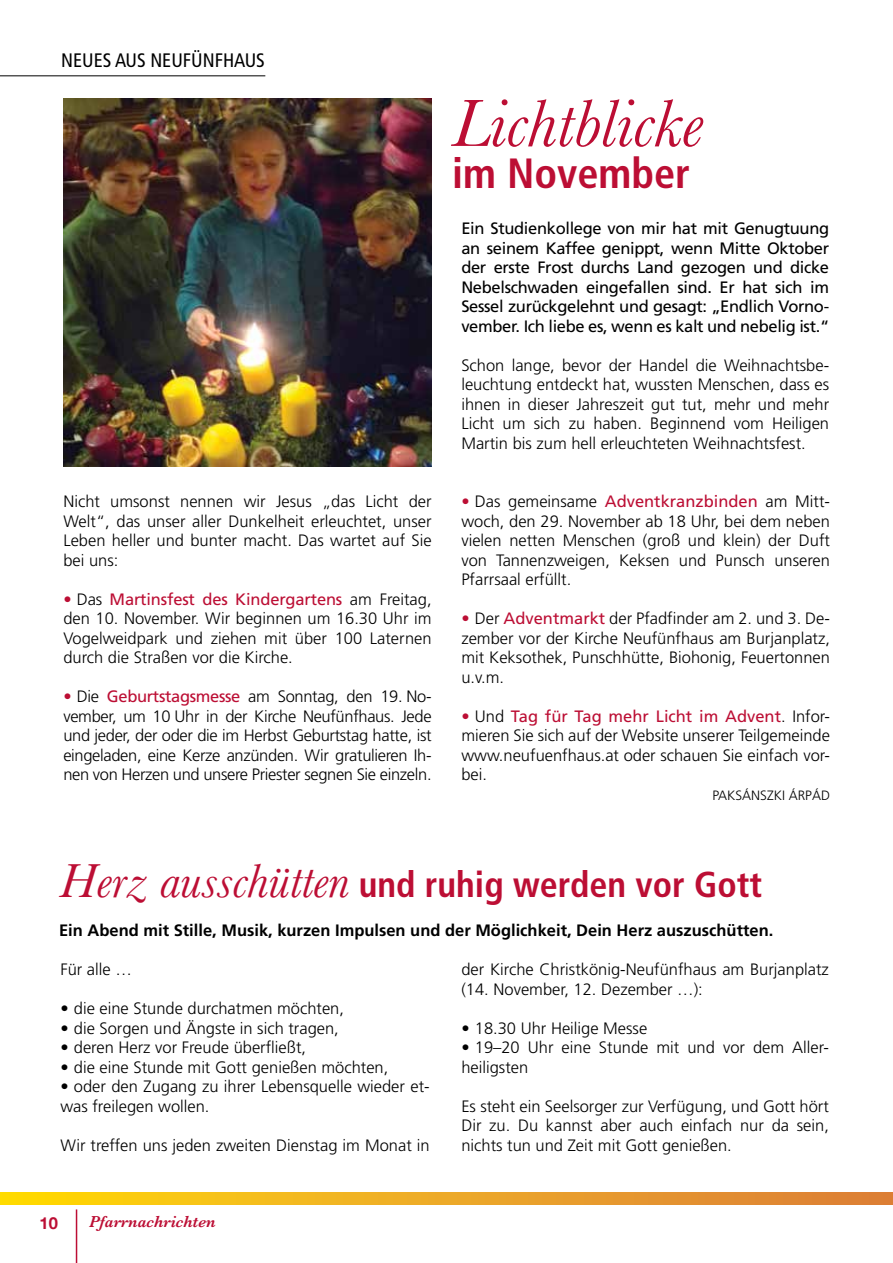
<style>
.page{position:relative;width:893px;height:1263px;background:#fff}
.page>*{position:absolute;margin:0;border:0;box-sizing:border-box;transform-origin:0 0}
.t1{font:italic 69.3px "Baskerville";color:#bc0e34}
.t2{font:700 condensed 42.3px "Frutiger";color:#bc0e34}
.t3{font:700 condensed 36px "Frutiger";color:#bc0e34}
.t4{font:condensed 19.5px "Frutiger";color:#000}
.t5{font:300 16.5px/19.5px "Frutiger";color:#000;text-align:justify}
.t6{font:16.5px/19.5px "Frutiger";letter-spacing:-.02em;color:#000;text-align:justify}
.t7{font:700 16.5px "Frutiger";color:#000}
.t8{font:italic 600 16.5px "Baskerville";color:#bc0e34}
.t9{font:700 16.5px "Helvetica Neue";color:#bc0e34}
.t10{font:300 13.5px "Frutiger";color:#000}
.s1{font-weight:400;color:#bc0e34}
.s2{color:#bc0e34}
.s3{font-family:"Baskerville";font-weight:400;font-style:italic;font-stretch:normal;font-size:49.5px}
</style>
<div class="page">
<hr style="left:76px;top:1209px;width:1px;height:54px;background:#bc0e34">
<svg style="left:0;top:1193px;width:893px;height:12px;background:#edaa23"></svg>
<hr style="left:0;top:75px;width:265px;height:1px;background:#000">
<img style="left:64px;top:99px;width:368px;height:367px">
<p class="t4" style="left:61px;top:49px;width:205px">NEUES AUS NEUFÜNFHAUS</p>
<p class="t5" style="left:63px;top:492px;width:370px">Nicht umsonst nennen wir Jesus „das Licht der Welt“, das unser aller Dunkelheit erleuchtet, unser Leben heller und bunter macht. Das wartet auf Sie bei uns:</p>
<p class="t5" style="left:63px;top:590px;width:370px"><span class="s1">•</span> Das <span class="s1">Martinsfest des Kindergartens</span> am Freitag, den 10. November. Wir beginnen um 16.30 Uhr im Vogelweidpark und ziehen mit über 100 Laternen durch die Straßen vor die Kirche.</p>
<p class="t5" style="left:63px;top:687px;width:370px"><span class="s1">•</span> Die <span class="s1">Geburtstagsmesse</span> am Sonntag, den 19. No&shy;vember, um 10 Uhr in der Kirche Neufünfhaus. Jede und jeder, der oder die im Herbst Geburtstag hatte, ist eingeladen, eine Kerze anzünden. Wir gratulieren Ih&shy;nen von Herzen und unsere Priester segnen Sie einzeln.</p>
<h1 class="t1" style="left:452px;top:77px;width:252px">Lichtblicke</h1>
<h2 class="t2" style="left:452px;top:148px;width:239px">im November</h2>
<p class="t6" style="left:461px;top:219px;width:369px">Ein Studienkollege von mir hat mit Genugtuung an seinem Kaffee genippt, wenn Mitte Oktober der erste Frost durchs Land gezogen und dicke Nebelschwaden eingefallen sind. Er hat sich im Sessel zurückgelehnt und gesagt: „Endlich Vorno&shy;vember. Ich liebe es, wenn es kalt und nebelig ist.“</p>
<p class="t5" style="left:461px;top:356px;width:369px">Schon lange, bevor der Handel die Weihnachtsbe&shy;leuchtung entdeckt hat, wussten Menschen, dass es ihnen in dieser Jahreszeit gut tut, mehr und mehr Licht um sich zu haben. Beginnend vom Heiligen Martin bis zum hell erleuchteten Weihnachtsfest.</p>
<p class="t5" style="left:461px;top:492px;width:370px"><span class="s1">•</span> Das gemeinsame <span class="s1">Adventkranzbinden</span> am Mitt&shy;woch, den 29. November ab 18 Uhr, bei dem neben vielen netten Menschen (groß und klein) der Duft von Tannenzweigen, Keksen und Punsch unseren Pfarrsaal erfüllt.</p>
<p class="t5" style="left:461px;top:609px;width:370px"><span class="s2">•</span> Der <span class="s1">Adventmarkt</span> der Pfadfinder am 2. und 3. De&shy;zember vor der Kirche Neufünfhaus am Burjanplatz, mit Keksothek, Punschhütte, Biohonig, Feuertonnen u.v.m.</p>
<p class="t5" style="left:461px;top:707px;width:370px"><span class="s2">•</span> Und <span class="s1">Tag für Tag mehr Licht im Advent</span>. Infor&shy;mieren Sie sich auf der Website unserer Teilgemeinde www.neufuenfhaus.at oder schauen Sie einfach vor&shy;bei.</p>
<p class="t10" style="left:712px;top:787px;width:47px">Paksánszki</p>
<p class="t10" style="left:789px;top:787px;width:41px">Árpád</p>
<h3 class="t3" style="left:60px;top:863px;width:704px"><span class="s3">Herz ausschütten</span> und ruhig werden vor Gott</h3>
<p class="t7" style="left:59px;top:921px;width:716px">Ein Abend mit Stille, Musik, kurzen Impulsen und der Möglichkeit, Dein Herz auszuschütten.</p>
<p class="t5" style="left:60px;top:960px;width:73px">Für alle …</p>
<p class="t5" style="left:60px;top:999px;width:285px">• die eine Stunde durchatmen möchten,</p>
<p class="t5" style="left:60px;top:1019px;width:280px">• die Sorgen und Ängste in sich tragen,</p>
<p class="t5" style="left:60px;top:1038px;width:247px">• deren Herz vor Freude überfließt,</p>
<p class="t5" style="left:60px;top:1058px;width:329px">• die eine Stunde mit Gott genießen möchten,</p>
<p class="t5" style="left:60px;top:1077px;width:371px">• oder den Zugang zu ihrer Lebensquelle wieder et&shy;was freilegen wollen.</p>
<p class="t5" style="left:60px;top:1136px;width:371px">Wir treffen uns jeden zweiten Dienstag im Monat in</p>
<p class="t9" style="left:40px;top:1210px;width:20px">10</p>
<p class="t8" style="left:89px;top:1210px;width:128px">Pfarrnachrichten</p>
<p class="t5" style="left:461px;top:960px;width:369px">der Kirche Christkönig-Neufünfhaus am Burjanplatz (14. November, 12. Dezember …):</p>
<p class="t5" style="left:461px;top:1019px;width:187px">• 18.30 Uhr Heilige Messe</p>
<p class="t5" style="left:461px;top:1038px;width:369px">• 19–20 Uhr eine Stunde mit und vor dem Aller&shy;heiligsten</p>
<p class="t5" style="left:461px;top:1097px;width:369px">Es steht ein Seelsorger zur Verfügung, und Gott hört Dir zu. Du kannst aber auch einfach nur da sein, nichts tun und Zeit mit Gott genießen.</p>
</div>
